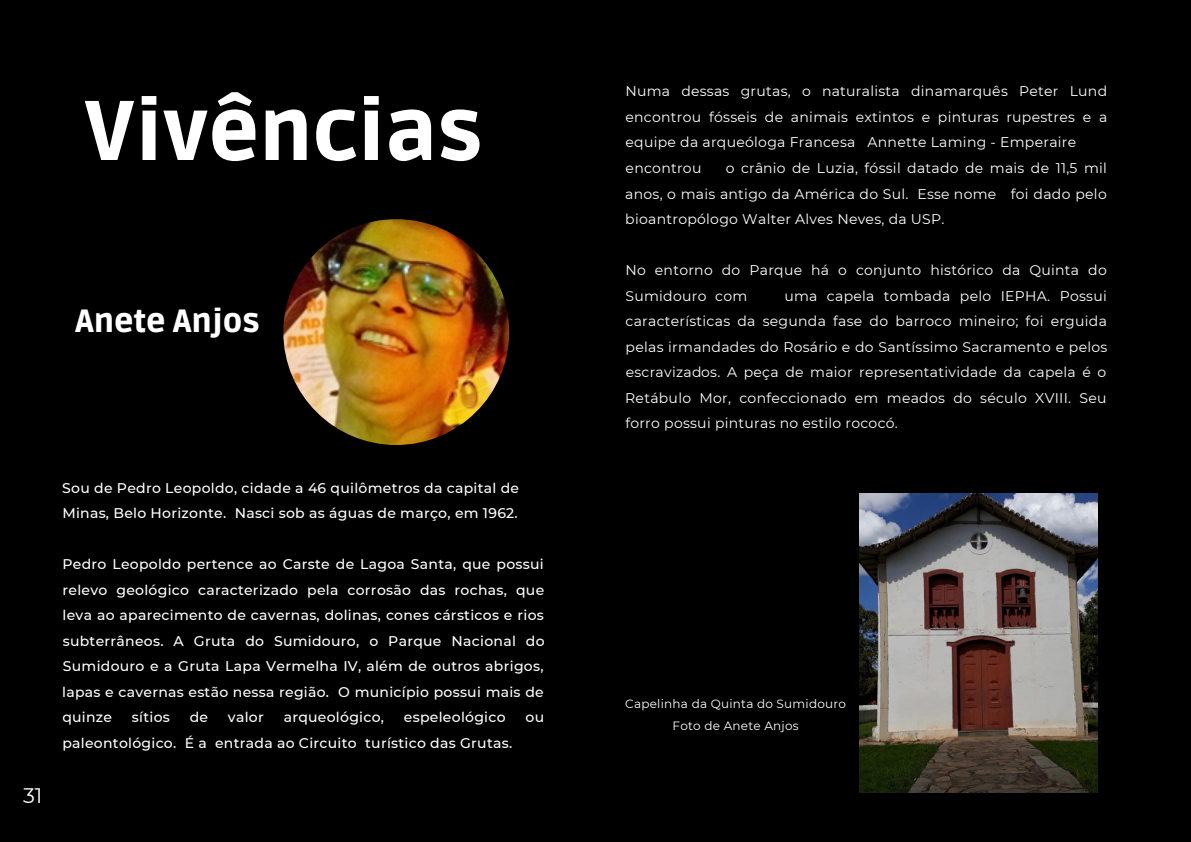
<style>
.page{position:relative;width:1191px;height:842px;background:#fff}
.page>*{position:absolute;margin:0;border:0;box-sizing:border-box;transform-origin:0 0}
.t1{font:900 84px "Ruda";color:#fff}
.t2{font:900 32px "Ruda";color:#fff}
.t3{font:21px "Montserrat";color:#fff}
.t4{font:14px/25.5px "Montserrat";letter-spacing:.02em;color:#fff}
.t5{font:500 14px/25.5px "Montserrat";letter-spacing:.02em;color:#fff}
.t6{font:12px/21.8px "Montserrat";letter-spacing:.02em;color:#fff;text-align:center}
</style>
<div class="page">
<div style="left:0;top:0;width:1190px;height:842px;background:#000"></div>
<img style="left:283px;top:219px;width:226px;height:226px;border-radius:113px">
<img style="left:859px;top:494px;width:238px;height:298px">
<h1 class="t1" style="left:84px;top:83px;width:399px">Vivências</h1>
<h2 class="t2" style="left:75px;top:303px;width:186px">Anete Anjos</h2>
<h3 class="t3" style="left:23px;top:781px;width:21px">31</h3>
<p class="t5" style="left:62px;top:474px;width:458px">Sou de Pedro Leopoldo, cidade a 46 quilômetros da capital de<br>Minas, Belo Horizonte. Nasci sob as águas de março, em 1962.</p>
<p class="t5" style="left:62px;top:551px;width:484px;text-align:justify">Pedro Leopoldo pertence ao Carste de Lagoa Santa, que possui relevo geológico caracterizado pela corrosão das rochas, que leva ao aparecimento de cavernas, dolinas, cones cársticos e rios subterrâneos. A Gruta do Sumidouro, o Parque Nacional do Sumidouro e a Gruta Lapa Vermelha IV, além de outros abrigos, lapas e cavernas estão nessa região. O município possui mais de quinze</p>
<p class="t5" style="left:132px;top:704px;width:39px">sítios</p>
<p class="t5" style="left:190px;top:704px;width:20px">de</p>
<p class="t5" style="left:228px;top:704px;width:37px">valor</p>
<p class="t5" style="left:284px;top:704px;width:102px">arqueológico,</p>
<p class="t5" style="left:404px;top:704px;width:103px">espeleológico</p>
<p class="t5" style="left:525px;top:704px;width:20px">ou</p>
<p class="t5" style="left:62px;top:729px;width:451px">paleontológico. É a entrada ao Circuito turístico das Grutas.</p>
<p class="t4" style="left:625px;top:78px;width:483px">Numa dessas grutas, o naturalista dinamarquês Peter Lund encontrou fósseis de animais extintos e pinturas rupestres e a equipe da arqueóloga Francesa Annette Laming - Emperaire encontrou</p>
<p class="t4" style="left:625px;top:155px;width:483px;text-align:justify;text-indent:101px">o crânio de Luzia, fóssil datado de mais de 11,5 mil anos, o mais antigo da América do Sul. Esse nome foi dado pelo bioantropólogo Walter Alves Neves, da USP.</p>
<p class="t4" style="left:625px;top:257px;width:483px">No entorno do Parque há o conjunto histórico da Quinta do<br>Sumidouro com</p>
<p class="t4" style="left:625px;top:282px;width:484px;text-align:justify;text-indent:159px">uma capela tombada pelo IEPHA. Possui características da segunda fase do barroco mineiro; foi erguida pelas irmandades do Rosário e do Santíssimo Sacramento e pelos escravizados. A peça de maior representatividade da capela é o Retábulo Mor, confeccionado em meados do século XVIII. Seu forro possui pinturas no estilo rococó.</p>
<p class="t6" style="left:625px;top:692px;width:222px">Capelinha da Quinta do Sumidouro<br>Foto de Anete Anjos</p>
</div>
